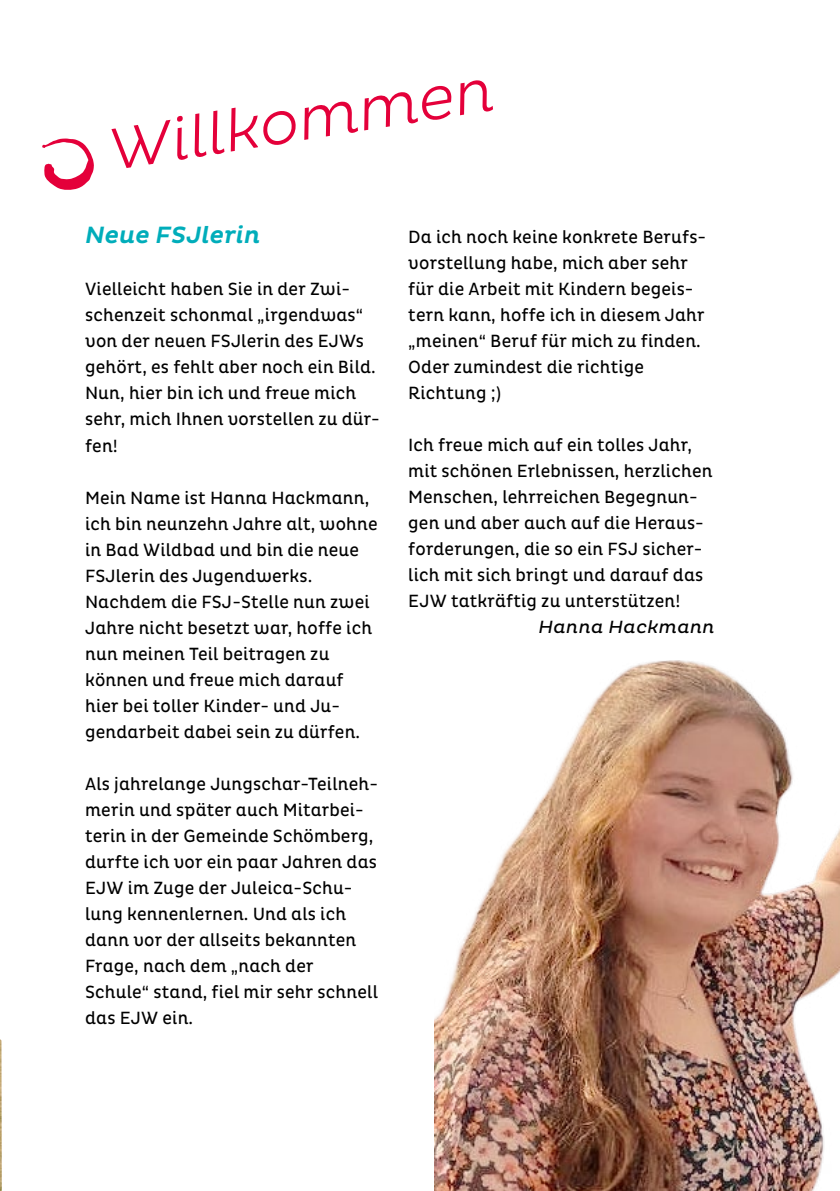
<style>
.page{position:relative;width:840px;height:1191px;background:#fff}
.page>*{position:absolute;margin:0;border:0;box-sizing:border-box;transform-origin:0 0}
.t1{font:italic 300 60px "Pluto";color:#e4003a}
.t2{font:italic 500 24px "Pluto";color:#00adba}
.t3{font:18px/26px "Pluto Cond";letter-spacing:.01em;color:#000}
.t4{font:italic 18px "Pluto";letter-spacing:.02em;color:#000}
</style>
<div class="page">
<img style="left:434px;top:660px;width:405px;height:531px">
<img style="left:0;top:1039px;width:2px;height:152px">
<svg style="left:42px;top:138px;width:52px;height:52px"></svg>
<h1 class="t1" style="left:104px;top:116px;width:390px;rotate:-9deg">Willkommen</h1>
<h2 class="t2" style="left:85px;top:222px;width:177px">Neue FSJlerin</h2>
<p class="t3" style="left:85px;top:277px;width:296px">Vielleicht haben Sie in der Zwi&shy;schenzeit schonmal „irgendwas“ von der neuen FSJlerin des EJWs gehört, es fehlt aber noch ein Bild.<br>Nun, hier bin ich und freue mich sehr, mich Ihnen vorstellen zu dür&shy;fen!</p>
<p class="t3" style="left:85px;top:485px;width:294px">Mein Name ist Hanna Hackmann, ich bin neunzehn Jahre alt, wohne in Bad Wildbad und bin die neue<br>FSJlerin des Jugendwerks.<br>Nachdem die FSJ-Stelle nun zwei<br>Jahre nicht besetzt war, hoffe ich nun meinen Teil beitragen zu können und freue mich darauf hier bei toller Kinder- und Ju&shy;gendarbeit dabei sein zu dürfen.</p>
<p class="t3" style="left:85px;top:770px;width:294px">Als jahrelange Jungschar-Teilneh&shy;merin und später auch Mitarbei&shy;terin in der Gemeinde Schömberg, durfte ich vor ein paar Jahren das<br>EJW im Zuge der Juleica-Schu&shy;lung kennenlernen. Und als ich dann vor der allseits bekannten<br>Frage, nach dem „nach der<br>Schule“ stand, fiel mir sehr schnell das EJW ein.</p>
<p class="t3" style="left:408px;top:224px;width:299px">Da ich noch keine konkrete Berufs&shy;vorstellung habe, mich aber sehr für die Arbeit mit Kindern begeis&shy;tern kann, hoffe ich in diesem Jahr „meinen“ Beruf für mich zu finden.<br>Oder zumindest die richtige<br>Richtung ;)</p>
<p class="t3" style="left:408px;top:432px;width:305px">Ich freue mich auf ein tolles Jahr, mit schönen Erlebnissen, herzlichen Menschen, lehrreichen Begegnun&shy;gen und aber auch auf die Heraus&shy;forderungen, die so ein FSJ sicher&shy;lich mit sich bringt und darauf das EJW tatkräftig zu unterstützen!</p>
<p class="t4" style="left:538px;top:617px;width:177px">Hanna Hackmann</p>
</div>
